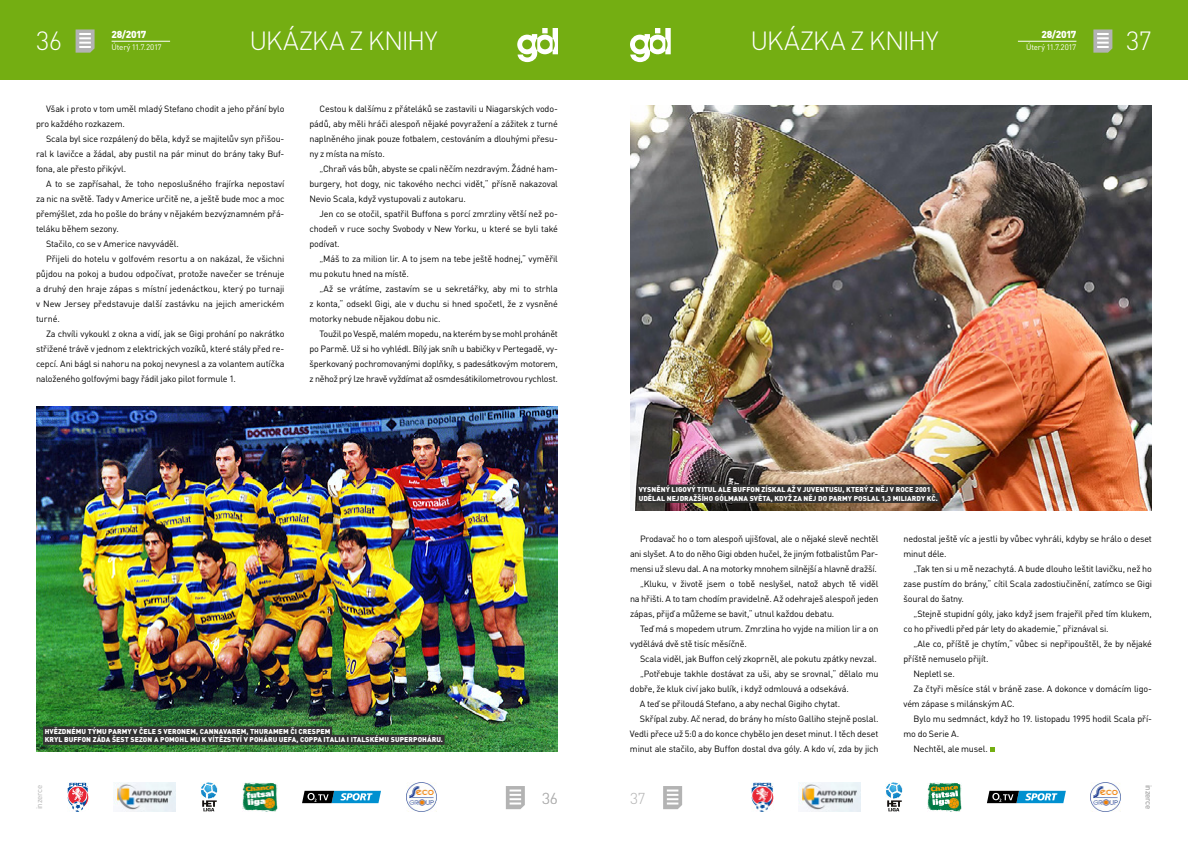
<style>
.page{position:relative;width:1188px;height:842px;background:#fff}
.page>*{position:absolute;margin:0;border:0;box-sizing:border-box;transform-origin:0 0}
.t1{font:300 26px "DIN Pro";letter-spacing:-.03em;color:#fff}
.t2{font:300 15.6px "DIN Pro";color:#b3b3b3}
.t3{font:900 10px "DIN Pro";letter-spacing:-.04em;color:#fff}
.t4{font:9px/15px "DIN Pro";letter-spacing:-.02em;color:#000;text-align:justify}
.t5{font:8px "DIN Pro";letter-spacing:-.03em;color:#fff}
.t6{font:8px "DIN Pro";letter-spacing:-.025em;color:#b3b3b3}
.t7{font:900 7px/8.4px "DIN Pro";letter-spacing:.01em;color:#fff}
</style>
<div class="page">
<div style="left:594px;top:0;width:594px;height:80px;background:#74ae12"></div>
<svg style="left:630px;top:28px;width:41px;height:34px"></svg>
<svg style="left:1093px;top:29px;width:19px;height:24px"></svg>
<div style="left:0;top:0;width:594px;height:80px;background:#74ae12"></div>
<svg style="left:517px;top:28px;width:41px;height:34px"></svg>
<svg style="left:76px;top:29px;width:19px;height:24px"></svg>
<svg style="left:663px;top:786px;width:19px;height:23px"></svg>
<svg style="left:506px;top:786px;width:19px;height:23px"></svg>
<img style="left:67px;top:782px;width:21px;height:30px">
<img style="left:113px;top:782px;width:62px;height:30px">
<img style="left:752px;top:782px;width:21px;height:30px">
<img style="left:243px;top:782px;width:34px;height:30px">
<img style="left:928px;top:782px;width:34px;height:30px">
<img style="left:798px;top:782px;width:62px;height:30px">
<img style="left:406px;top:782px;width:30px;height:30px">
<img style="left:1091px;top:782px;width:30px;height:30px">
<img style="left:200px;top:782px;width:18px;height:30px">
<img style="left:885px;top:782px;width:18px;height:30px">
<svg style="left:302px;top:791px;width:79px;height:12px"></svg>
<svg style="left:987px;top:791px;width:79px;height:12px"></svg>
<hr style="left:1018px;top:41px;width:58px;height:1px;background:#fff">
<hr style="left:112px;top:41px;width:58px;height:1px;background:#fff">
<svg style="left:990px;top:747px;width:5px;height:5px"></svg>
<img style="left:36px;top:407px;width:522px;height:345px">
<div style="left:43px;top:726px;width:289px;height:10px;background:#333"></div>
<div style="left:43px;top:735px;width:402px;height:10px;background:#333"></div>
<img style="left:630px;top:105px;width:522px;height:405px">
<div style="left:637px;top:485px;width:295px;height:10px;background:#333"></div>
<div style="left:637px;top:493px;width:303px;height:10px;background:#333"></div>
<h1 class="t1" style="left:249px;top:23px;width:190px">UKÁZKA Z KNIHY</h1>
<h1 class="t1" style="left:750px;top:23px;width:190px">UKÁZKA Z KNIHY</h1>
<p class="t3" style="left:112px;top:28px;width:36px">28/2017</p>
<p class="t3" style="left:1042px;top:28px;width:36px">28/2017</p>
<h1 class="t1" style="left:36px;top:23px;width:28px">36</h1>
<h1 class="t1" style="left:1126px;top:23px;width:27px">37</h1>
<p class="t5" style="left:112px;top:42px;width:52px">Úterý 11.7.2017</p>
<p class="t5" style="left:1026px;top:42px;width:52px">Úterý 11.7.2017</p>
<p class="t4" style="left:36px;top:101px;width:250px;text-indent:10px">Však i proto v tom uměl mladý Stefano chodit a jeho přání bylo pro každého rozkazem.</p>
<p class="t4" style="left:36px;top:131px;width:250px;text-indent:10px">Scala byl sice rozpálený do běla, když se majitelův syn přišou&shy;ral k lavičce a žádal, aby pustil na pár minut do brány taky Buf&shy;fona, ale přesto přikývl.</p>
<p class="t4" style="left:46px;top:176px;width:240px">A to se zapřísahal, že toho neposlušného frajírka nepostaví</p>
<p class="t4" style="left:36px;top:191px;width:250px">za nic na světě. Tady v Americe určitě ne, a ještě bude moc a moc</p>
<p class="t4" style="left:36px;top:206px;width:250px">přemýšlet, zda ho pošle do brány v nějakém bezvýznamném přá-</p>
<p class="t4" style="left:36px;top:221px;width:84px">teláku během sezony.</p>
<p class="t4" style="left:46px;top:236px;width:134px">Stačilo, co se v Americe navyváděl.</p>
<p class="t4" style="left:46px;top:251px;width:240px">Přijeli do hotelu v golfovém resortu a on nakázal, že všichni</p>
<p class="t4" style="left:36px;top:266px;width:250px">půjdou na pokoj a budou odpočívat, protože navečer se trénuje</p>
<p class="t4" style="left:36px;top:281px;width:250px">a druhý den hraje zápas s místní jedenáctkou, který po turnaji</p>
<p class="t4" style="left:36px;top:296px;width:250px">v New Jersey představuje další zastávku na jejich americkém</p>
<p class="t4" style="left:36px;top:311px;width:25px">turné.</p>
<p class="t4" style="left:46px;top:326px;width:240px">Za chvíli vykoukl z okna a vidí, jak se Gigi prohání po nakrátko</p>
<p class="t4" style="left:36px;top:341px;width:250px">střižené trávě v jednom z elektrických vozíků, které stály před re-</p>
<p class="t4" style="left:36px;top:356px;width:250px">cepcí. Ani bágl si nahoru na pokoj nevynesl a za volantem autíčka</p>
<p class="t4" style="left:36px;top:371px;width:201px">naloženého golfovými bagy řádil jako pilot formule 1.</p>
<p class="t4" style="left:310px;top:101px;width:250px;text-indent:10px">Cestou k dalšímu z přáteláků se zastavili u Niagarských vodo&shy;pádů, aby měli hráči alespoň nějaké povyražení a zážitek z turné naplněného jinak pouze fotbalem, cestováním a dlouhými přesu&shy;ny z místa na místo.</p>
<p class="t4" style="left:310px;top:161px;width:250px;text-indent:10px">„Chraň vás bůh, abyste se cpali něčím nezdravým. Žádné ham&shy;burgery, hot dogy, nic takového nechci vidět,“ přísně nakazoval Nevio Scala, když vystupovali z autokaru.</p>
<p class="t4" style="left:310px;top:206px;width:250px;text-indent:10px">Jen co se otočil, spatřil Buffona s porcí zmrzliny větší než po&shy;chodeň v ruce sochy Svobody v New Yorku, u které se byli také podívat.</p>
<p class="t4" style="left:310px;top:251px;width:250px;text-indent:10px">„Máš to za milion lir. A to jsem na tebe ještě hodnej,“ vyměřil mu pokutu hned na místě.</p>
<p class="t4" style="left:310px;top:281px;width:250px;text-indent:10px">„Až se vrátíme, zastavím se u sekretářky, aby mi to strhla z konta,“ odsekl Gigi, ale v duchu si hned spočetl, že z vysněné motorky nebude nějakou dobu nic.</p>
<p class="t4" style="left:310px;top:326px;width:250px;text-indent:10px">Toužil po Vespě, malém mopedu, na kterém by se mohl prohánět po Parmě. Už si ho vyhlédl. Bílý jak sníh u babičky v Pertegadě, vy&shy;šperkovaný pochromovanými doplňky, s padesátkovým motorem, z něhož prý lze hravě vyždímat až osmdesátikilometrovou rychlost.</p>
<p class="t7" style="left:45px;top:727px;width:400px">HVĚZDNÉMU TÝMU PARMY V ČELE S VERONEM, CANNAVAREM, THURAMEM ČI CRESPEM<br>KRYL BUFFON ZÁDA ŠEST SEZON A POMOHL MU K VÍTĚZSTVÍ V POHÁRU UEFA, COPPA ITALIA I ITALSKÉMU SUPERPOHÁRU.</p>
<p class="t7" style="left:639px;top:485px;width:301px">VYSNĚNÝ LIGOVÝ TITUL ALE BUFFON ZÍSKAL AŽ V JUVENTUSU, KTERÝ Z NĚJ V ROCE 2001<br>UDĚLAL NEJDRAŽŠÍHO GÓLMANA SVĚTA, KDYŽ ZA NĚJ DO PARMY POSLAL 1,3 MILIARDY KČ.</p>
<p class="t4" style="left:640px;top:531px;width:240px">Prodavač ho o tom alespoň ujišťoval, ale o nějaké slevě nechtěl</p>
<p class="t4" style="left:630px;top:546px;width:250px">ani slyšet. A to do něho Gigi obden hučel, že jiným fotbalistům Par-</p>
<p class="t4" style="left:630px;top:561px;width:248px">mensi už slevu dal. A na motorky mnohem silnější a hlavně dražší.</p>
<p class="t4" style="left:640px;top:576px;width:240px">„Kluku, v životě jsem o tobě neslyšel, natož abych tě viděl</p>
<p class="t4" style="left:630px;top:591px;width:250px">na hřišti. A to tam chodím pravidelně. Až odehraješ alespoň jeden</p>
<p class="t4" style="left:630px;top:606px;width:206px">zápas, přijď a můžeme se bavit,“ utnul každou debatu.</p>
<p class="t4" style="left:640px;top:621px;width:240px">Teď má s mopedem utrum. Zmrzlina ho vyjde na milion lir a on</p>
<p class="t4" style="left:630px;top:636px;width:118px">vydělává dvě stě tisíc měsíčně.</p>
<p class="t4" style="left:640px;top:651px;width:239px">Scala viděl, jak Buffon celý zkoprněl, ale pokutu zpátky nevzal.</p>
<p class="t4" style="left:640px;top:666px;width:240px">„Potřebuje takhle dostávat za uši, aby se srovnal,“ dělalo mu</p>
<p class="t4" style="left:630px;top:681px;width:220px">dobře, že kluk civí jako bulík, i když odmlouvá a odsekává.</p>
<p class="t4" style="left:640px;top:696px;width:202px">A teď se přiloudá Stefano, a aby nechal Gigiho chytat.</p>
<p class="t4" style="left:640px;top:711px;width:240px">Skřípal zuby. Ač nerad, do brány ho místo Galliho stejně poslal.</p>
<p class="t4" style="left:630px;top:726px;width:250px">Vedli přece už 5:0 a do konce chybělo jen deset minut. I těch deset</p>
<p class="t4" style="left:630px;top:741px;width:250px">minut ale stačilo, aby Buffon dostal dva góly. A kdo ví, zda by jich</p>
<p class="t4" style="left:903px;top:531px;width:250px">nedostal ještě víc a jestli by vůbec vyhráli, kdyby se hrálo o deset minut déle.</p>
<p class="t4" style="left:903px;top:561px;width:250px;text-indent:10px">„Tak ten si u mě nezachytá. A bude dlouho leštit lavičku, než ho zase pustím do brány,“ cítil Scala zadostiučinění, zatímco se Gigi šoural do šatny.</p>
<p class="t4" style="left:903px;top:606px;width:250px;text-indent:10px">„Stejně stupidní góly, jako když jsem frajeřil před tím klukem, co ho přivedli před pár lety do akademie,“ přiznával si.</p>
<p class="t4" style="left:913px;top:636px;width:240px">„Ale co, příště je chytím,“ vůbec si nepřipouštěl, že by nějaké</p>
<p class="t4" style="left:903px;top:651px;width:86px">příště nemuselo přijít.</p>
<p class="t4" style="left:913px;top:666px;width:43px">Nepletl se.</p>
<p class="t4" style="left:913px;top:681px;width:240px">Za čtyři měsíce stál v bráně zase. A dokonce v domácím ligo-</p>
<p class="t4" style="left:903px;top:696px;width:113px">vém zápase s milánským AC.</p>
<p class="t4" style="left:913px;top:711px;width:240px">Bylo mu sedmnáct, když ho 19. listopadu 1995 hodil Scala pří-</p>
<p class="t4" style="left:903px;top:726px;width:57px">mo do Serie A.</p>
<p class="t4" style="left:913px;top:741px;width:76px">Nechtěl, ale musel.</p>
<p class="t6" style="left:34px;top:809px;width:26px;rotate:-90deg">inzerce</p>
<p class="t6" style="left:1154px;top:785px;width:26px;rotate:90deg">inzerce</p>
<h2 class="t2" style="left:542px;top:787px;width:17px">36</h2>
<h2 class="t2" style="left:630px;top:787px;width:17px">37</h2>
</div>
